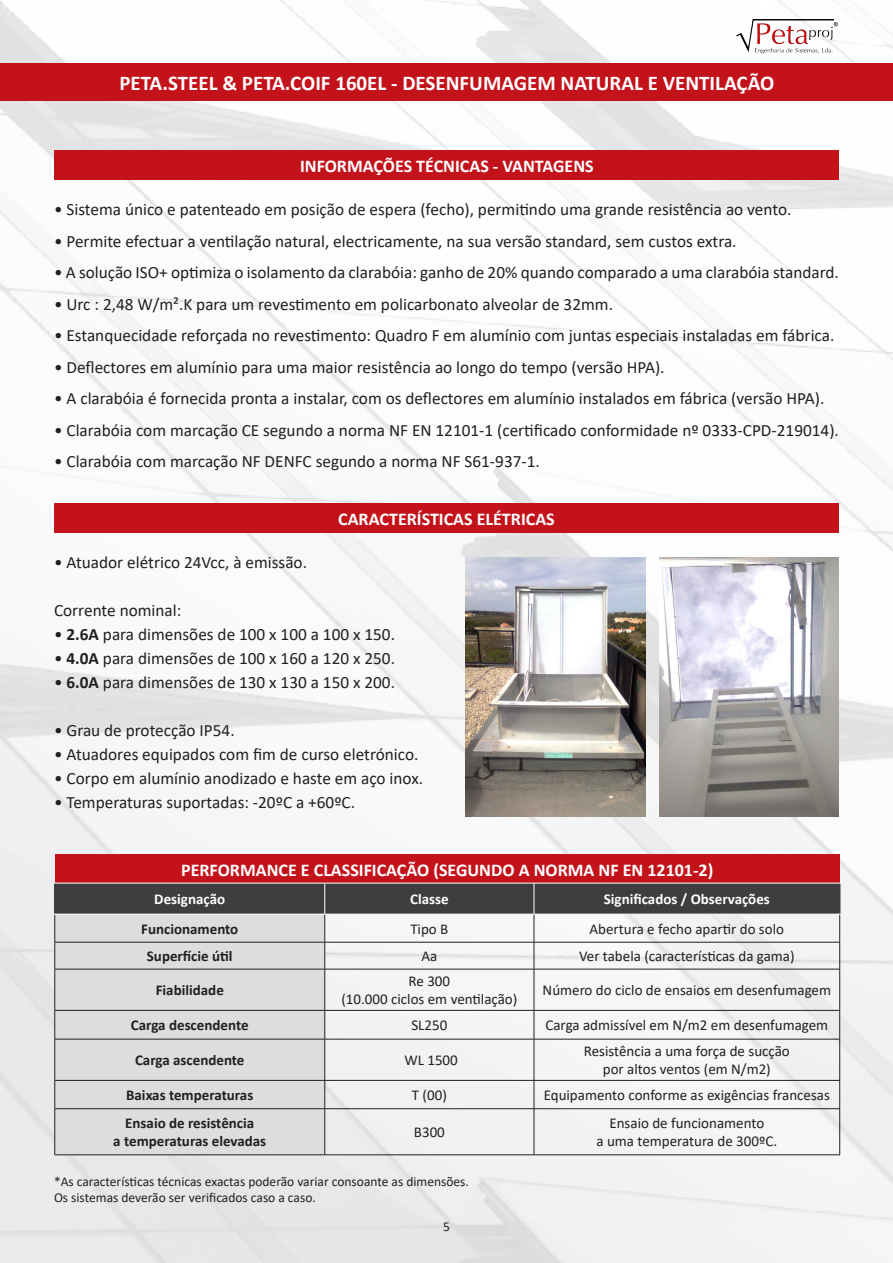
<style>
.page{position:relative;width:893px;height:1263px;background:#fff}
.page>*{position:absolute;margin:0;border:0;box-sizing:border-box;transform-origin:0 0}
.t1{font:700 21px "Calibri";color:#fff}
.t2{font:700 18px "Calibri";color:#fff}
.t3{font:17.25px "Calibri";color:#231f20}
.t4{font:15px "Calibri";color:#231f20}
.t5{font:700 15px "Calibri";color:#231f20}
.t6{font:700 15px "Calibri";color:#fff}
.t7{font:13.5px "Calibri";color:#231f20}
.s1{font-weight:700}
</style>
<div class="page">
<img style="left:0;top:0;width:893px;height:1263px">
<div style="left:0;top:64px;width:893px;height:37px;background:#c4121a"></div>
<img style="left:736px;top:17px;width:103px;height:37px">
<div style="left:55px;top:150px;width:784px;height:30px;background:#c4121a"></div>
<div style="left:55px;top:855px;width:785px;height:28px;background:#c4121a"></div>
<div style="left:55px;top:970px;width:269px;height:184px;background:#dcdddf"></div>
<svg style="left:54px;top:884px;width:786px;height:85px"></svg>
<hr style="left:55px;top:969px;width:270px;height:1px;background:#231f20">
<hr style="left:54px;top:969px;width:1px;height:41px;background:#231f20">
<hr style="left:325px;top:969px;width:209px;height:1px;background:#231f20">
<hr style="left:324px;top:969px;width:1px;height:41px;background:#231f20">
<hr style="left:534px;top:969px;width:306px;height:1px;background:#231f20">
<hr style="left:534px;top:969px;width:1px;height:41px;background:#231f20">
<hr style="left:839px;top:969px;width:1px;height:41px;background:#231f20">
<hr style="left:55px;top:1010px;width:270px;height:1px;background:#231f20">
<svg style="left:54px;top:1010px;width:1px;height:29px"></svg>
<hr style="left:325px;top:1010px;width:209px;height:1px;background:#231f20">
<svg style="left:324px;top:1010px;width:1px;height:29px"></svg>
<hr style="left:534px;top:1010px;width:306px;height:1px;background:#231f20">
<svg style="left:534px;top:1010px;width:1px;height:29px"></svg>
<svg style="left:839px;top:1010px;width:1px;height:29px"></svg>
<hr style="left:55px;top:1039px;width:270px;height:1px;background:#231f20">
<hr style="left:54px;top:1039px;width:1px;height:41px;background:#231f20">
<hr style="left:325px;top:1039px;width:209px;height:1px;background:#231f20">
<hr style="left:324px;top:1039px;width:1px;height:41px;background:#231f20">
<hr style="left:534px;top:1039px;width:306px;height:1px;background:#231f20">
<hr style="left:534px;top:1039px;width:1px;height:41px;background:#231f20">
<hr style="left:839px;top:1039px;width:1px;height:41px;background:#231f20">
<hr style="left:55px;top:1080px;width:270px;height:1px;background:#231f20">
<svg style="left:54px;top:1080px;width:1px;height:28px"></svg>
<hr style="left:325px;top:1080px;width:209px;height:1px;background:#231f20">
<svg style="left:324px;top:1080px;width:1px;height:28px"></svg>
<hr style="left:534px;top:1080px;width:306px;height:1px;background:#231f20">
<svg style="left:534px;top:1080px;width:1px;height:28px"></svg>
<svg style="left:839px;top:1080px;width:1px;height:28px"></svg>
<hr style="left:55px;top:1108px;width:270px;height:1px;background:#231f20">
<hr style="left:54px;top:1109px;width:1px;height:45px;background:#231f20">
<hr style="left:325px;top:1108px;width:209px;height:1px;background:#231f20">
<hr style="left:324px;top:1109px;width:1px;height:45px;background:#231f20">
<hr style="left:534px;top:1108px;width:306px;height:1px;background:#231f20">
<hr style="left:534px;top:1109px;width:1px;height:45px;background:#231f20">
<hr style="left:839px;top:1109px;width:1px;height:45px;background:#231f20">
<hr style="left:55px;top:1154px;width:270px;height:1px;background:#231f20">
<hr style="left:325px;top:1154px;width:209px;height:1px;background:#231f20">
<hr style="left:534px;top:1154px;width:306px;height:1px;background:#231f20">
<hr style="left:54px;top:883px;width:2px;height:31px;background:#3e3e3f">
<hr style="left:839px;top:883px;width:1px;height:31px;background:#3e3e3f">
<hr style="left:54px;top:883px;width:271px;height:1px;background:#fff">
<hr style="left:325px;top:883px;width:209px;height:1px;background:#fff">
<hr style="left:324px;top:883px;width:1px;height:31px;background:#fff">
<hr style="left:534px;top:883px;width:306px;height:1px;background:#fff">
<hr style="left:534px;top:883px;width:1px;height:31px;background:#fff">
<hr style="left:54px;top:914px;width:271px;height:1px;background:#fff">
<hr style="left:325px;top:914px;width:209px;height:1px;background:#fff">
<hr style="left:534px;top:914px;width:306px;height:1px;background:#fff">
<div style="left:54px;top:503px;width:785px;height:30px;background:#c4121a"></div>
<img style="left:659px;top:557px;width:180px;height:260px">
<img style="left:465px;top:557px;width:180px;height:260px">
<p class="t1" style="left:119px;top:68px;width:656px">PETA.STEEL &amp; PETA.COIF 160EL - DESENFUMAGEM NATURAL E VENTILAÇÃO</p>
<p class="t2" style="left:300px;top:153px;width:295px">INFORMAÇÕES TÉCNICAS - VANTAGENS</p>
<p class="t3" style="left:54px;top:197px;width:739px">• Sistema único e patenteado em posição de espera (fecho), permitindo uma grande resistência ao vento.</p>
<p class="t3" style="left:54px;top:229px;width:684px">• Permite efectuar a ventilação natural, electricamente, na sua versão standard, sem custos extra.</p>
<p class="t3" style="left:54px;top:260px;width:786px">• A solução ISO+ optimiza o isolamento da clarabóia: ganho de 20% quando comparado a uma clarabóia standard.</p>
<p class="t3" style="left:54px;top:292px;width:560px">• Urc : 2,48 W/m².K para um revestimento em policarbonato alveolar de 32mm.</p>
<p class="t3" style="left:54px;top:323px;width:782px">• Estanquecidade reforçada no revestimento: Quadro F em alumínio com juntas especiais instaladas em fábrica.</p>
<p class="t3" style="left:54px;top:355px;width:612px">• Deflectores em alumínio para uma maior resistência ao longo do tempo (versão HPA).</p>
<p class="t3" style="left:54px;top:386px;width:772px">• A clarabóia é fornecida pronta a instalar, com os deflectores em alumínio instalados em fábrica (versão HPA).</p>
<p class="t3" style="left:54px;top:418px;width:786px">• Clarabóia com marcação CE segundo a norma NF EN 12101-1 (certificado conformidade nº 0333-CPD-219014).</p>
<p class="t3" style="left:54px;top:449px;width:487px">• Clarabóia com marcação NF DENFC segundo a norma NF S61-937-1.</p>
<p class="t2" style="left:338px;top:506px;width:218px">CARACTERÍSTICAS ELÉTRICAS</p>
<p class="t3" style="left:54px;top:551px;width:255px">• Atuador elétrico 24Vcc, à emissão.</p>
<p class="t3" style="left:54px;top:599px;width:129px">Corrente nominal:</p>
<p class="t3" style="left:54px;top:623px;width:343px">• <span class="s1">2.6A</span> para dimensões de 100 x 100 a 100 x 150.</p>
<p class="t3" style="left:54px;top:647px;width:343px">• <span class="s1">4.0A</span> para dimensões de 100 x 160 a 120 x 250.</p>
<p class="t3" style="left:54px;top:671px;width:343px">• <span class="s1">6.0A</span> para dimensões de 130 x 130 a 150 x 200.</p>
<p class="t3" style="left:54px;top:719px;width:182px">• Grau de protecção IP54.</p>
<p class="t3" style="left:54px;top:743px;width:366px">• Atuadores equipados com fim de curso eletrónico.</p>
<p class="t3" style="left:54px;top:767px;width:371px">• Corpo em alumínio anodizado e haste em aço inox.</p>
<p class="t3" style="left:54px;top:791px;width:303px">• Temperaturas suportadas: -20ºC a +60ºC.</p>
<p class="t2" style="left:181px;top:857px;width:534px">PERFORMANCE E CLASSIFICAÇÃO (SEGUNDO A NORMA NF EN 12101-2)</p>
<p class="t6" style="left:154px;top:889px;width:72px">Designação</p>
<p class="t6" style="left:410px;top:889px;width:40px">Classe</p>
<p class="t6" style="left:604px;top:889px;width:168px">Significados / Observações</p>
<p class="t5" style="left:141px;top:918px;width:99px">Funcionamento</p>
<p class="t4" style="left:410px;top:918px;width:40px">Tipo B</p>
<p class="t4" style="left:590px;top:918px;width:196px">Abertura e fecho apartir do solo</p>
<p class="t5" style="left:147px;top:946px;width:87px">Superfície útil</p>
<p class="t4" style="left:421px;top:946px;width:17px">Aa</p>
<p class="t4" style="left:579px;top:946px;width:217px">Ver tabela (características da gama)</p>
<p class="t5" style="left:156px;top:980px;width:70px">Fiabilidade</p>
<p class="t4" style="left:409px;top:971px;width:43px">Re 300</p>
<p class="t4" style="left:341px;top:989px;width:177px">(10.000 ciclos em ventilação)</p>
<p class="t4" style="left:543px;top:980px;width:290px">Número do ciclo de ensaios em desenfumagem</p>
<p class="t5" style="left:131px;top:1015px;width:119px">Carga descendente</p>
<p class="t4" style="left:411px;top:1015px;width:37px">SL250</p>
<p class="t4" style="left:545px;top:1015px;width:284px">Carga admissível em N/m2 em desenfumagem</p>
<p class="t5" style="left:135px;top:1050px;width:111px">Carga ascendente</p>
<p class="t4" style="left:404px;top:1050px;width:55px">WL 1500</p>
<p class="t4" style="left:584px;top:1041px;width:208px">Resistência a uma força de sucção</p>
<p class="t4" style="left:603px;top:1059px;width:169px">por altos ventos (em N/m2)</p>
<p class="t5" style="left:126px;top:1084px;width:129px">Baixas temperaturas</p>
<p class="t4" style="left:412px;top:1085px;width:36px">T (00)</p>
<p class="t4" style="left:544px;top:1085px;width:288px">Equipamento conforme as exigências francesas</p>
<p class="t5" style="left:125px;top:1113px;width:131px">Ensaio de resistência</p>
<p class="t5" style="left:113px;top:1131px;width:154px">a temperaturas elevadas</p>
<p class="t4" style="left:609px;top:1113px;width:156px">Ensaio de funcionamento</p>
<p class="t4" style="left:596px;top:1131px;width:182px">a uma temperatura de 300ºC.</p>
<p class="t4" style="left:414px;top:1122px;width:32px">B300</p>
<p class="t7" style="left:54px;top:1172px;width:416px">*As características técnicas exactas poderão variar consoante as dimensões.</p>
<p class="t7" style="left:54px;top:1188px;width:263px">Os sistemas deverão ser verificados caso a caso.</p>
<p class="t7" style="left:443px;top:1217px;width:8px">5</p>
</div>
